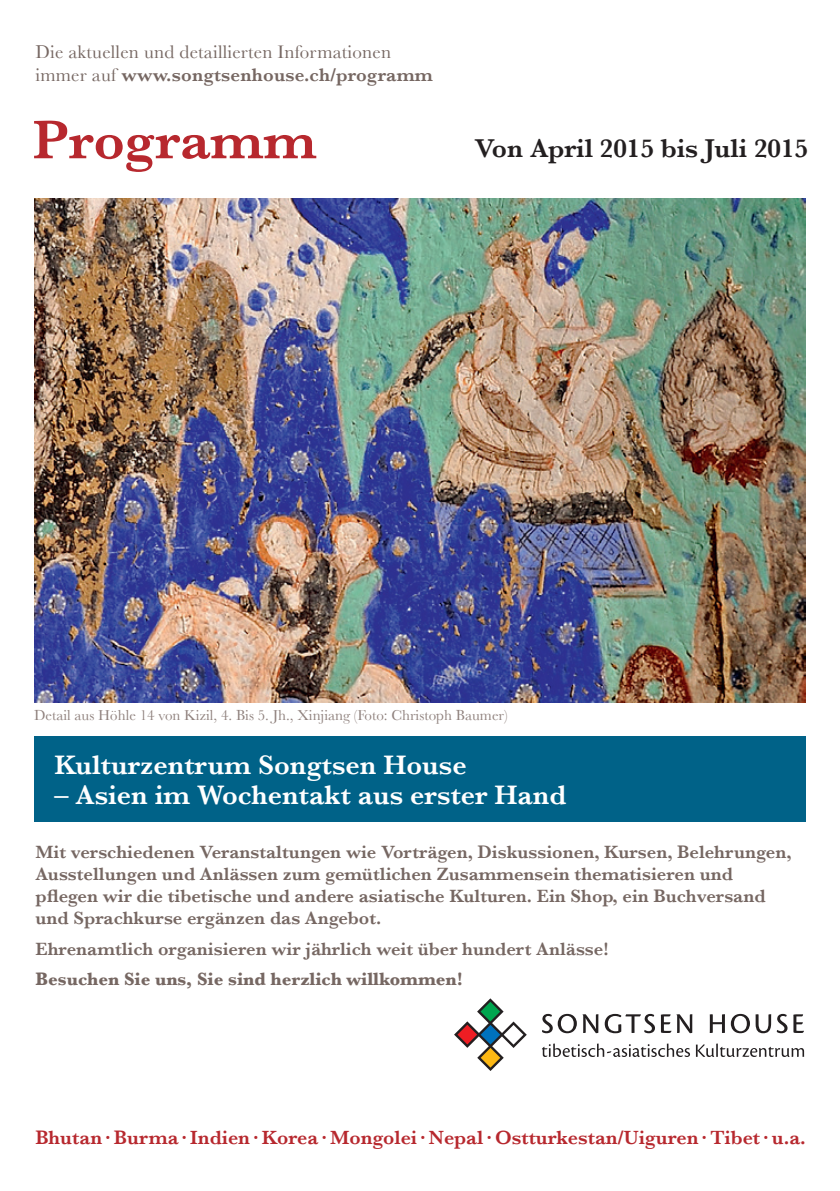
<style>
.page{position:relative;width:840px;height:1191px;background:#fff}
.page>*{position:absolute;margin:0;border:0;box-sizing:border-box;transform-origin:0 0}
.t1{font:600 56px "Baskerville";color:#b7282e}
.t2{font:600 28px "Baskerville";color:#fff}
.t3{font:600 27px "Baskerville";color:#231f20}
.t4{font:600 20px "Baskerville";color:#b7282e}
.t5{font:19px/23.4px "Baskerville";letter-spacing:.01em;color:#766762}
.t6{font:600 18.6px/22px "Baskerville";color:#766762}
.t7{font:700 18.6px "Baskerville";color:#766762}
.t8{font:15px "Baskerville";color:#8f817d}
.s1{font-weight:600}
</style>
<div class="page">
<svg style="left:454px;top:998px;width:72px;height:73px"></svg>
<svg style="left:542px;top:1014px;width:34px;height:19px"></svg>
<svg style="left:582px;top:1014px;width:16px;height:19px"></svg>
<svg style="left:604px;top:1014px;width:50px;height:19px"></svg>
<svg style="left:660px;top:1014px;width:32px;height:19px"></svg>
<svg style="left:709px;top:1014px;width:15px;height:19px"></svg>
<svg style="left:730px;top:1014px;width:19px;height:19px"></svg>
<svg style="left:755px;top:1014px;width:15px;height:19px"></svg>
<svg style="left:776px;top:1014px;width:27px;height:19px"></svg>
<svg style="left:542px;top:1043px;width:147px;height:14px"></svg>
<svg style="left:695px;top:1043px;width:108px;height:14px"></svg>
<div style="left:34px;top:736px;width:771px;height:85px;background:#006288"></div>
<img style="left:34px;top:198px;width:771px;height:505px">
<p class="t5" style="left:35px;top:40px;width:399px">Die aktuellen und detaillierten Informationen immer auf <span class="s1">www.songtsenhouse.ch/programm</span></p>
<h1 class="t1" style="left:33px;top:107px;width:285px">Programm</h1>
<h3 class="t3" style="left:474px;top:132px;width:335px">Von April 2015 bis Juli 2015</h3>
<p class="t8" style="left:34px;top:706px;width:475px">Detail aus Höhle 14 von Kizil, 4. Bis 5. Jh., Xinjiang (Foto: Christoph Baumer)</p>
<h2 class="t2" style="left:54px;top:748px;width:413px">Kulturzentrum Songtsen House</h2>
<h2 class="t2" style="left:54px;top:778px;width:513px">– Asien im Wochentakt aus erster Hand</h2>
<p class="t6" style="left:35px;top:841px;width:757px">Mit verschiedenen Veranstaltungen wie Vorträgen, Diskussionen, Kursen, Belehrungen, Ausstellungen und Anlässen zum gemütlichen Zusammensein thematisieren und pflegen wir die tibetische und andere asiatische Kulturen. Ein Shop, ein Buchversand und Sprachkurse ergänzen das Angebot.</p>
<p class="t6" style="left:35px;top:937px;width:574px">Ehrenamtlich organisieren wir jährlich weit über hundert Anlässe!</p>
<p class="t7" style="left:35px;top:968px;width:429px">Besuchen Sie uns, Sie sind herzlich willkommen!</p>
<p class="t4" style="left:35px;top:1125px;width:771px">Bhutan · Burma · Indien · Korea · Mongolei · Nepal · Ostturkestan/Uiguren · Tibet · u.a.</p>
</div>
